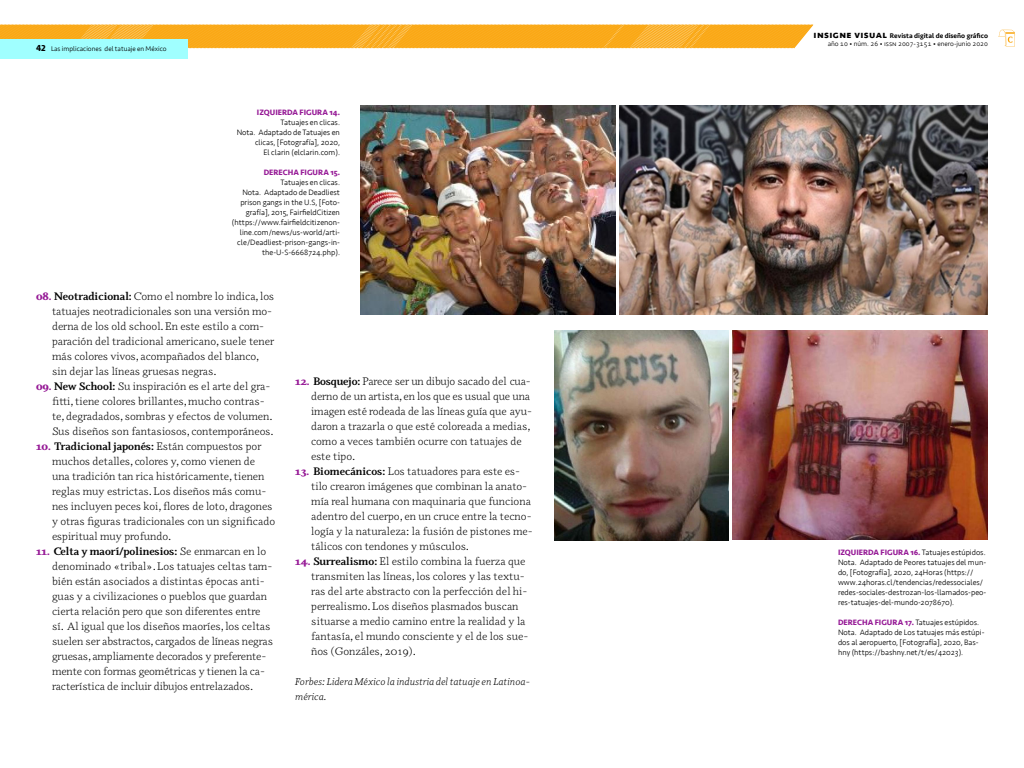
<style>
.page{position:relative;width:1024px;height:768px;background:#fff}
.page>*{position:absolute;margin:0;border:0;box-sizing:border-box;transform-origin:0 0}
.t1{font:300 11px/15px "Odile";color:#000}
.Texto{font:italic 300 10px/15px "Odile";color:#000}
.FIGURA{font:300 8px/10px "Seravek";color:#000;text-align:right}
.t2{font:300 7px/8px "Seravek";color:#000;text-align:right}
.s1{font-weight:700;font-size:9px}
.s2{font-weight:700;color:#961a96}
.s3{font-weight:900;color:#961a96}
.s4{font-weight:700}
.s5{font-weight:700;font-size:10px}
.s6{font-weight:500}
</style>
<div class="page">
<svg style="left:0;top:24px;width:813px;height:24px;background:#faae27"></svg>
<div style="left:0;top:39px;width:188px;height:19px;background:#a0ffff"></div>
<svg style="left:999px;top:30px;width:16px;height:16px"></svg>
<img style="left:619px;top:105px;width:369px;height:210px">
<img style="left:360px;top:105px;width:256px;height:210px">
<img style="left:554px;top:330px;width:175px;height:210px">
<img style="left:732px;top:330px;width:256px;height:210px">
<p class="t2" style="left:36px;top:45px;width:132px"><span class="s1">42</span> Las implicaciones del tatuaje en México</p>
<p class="FIGURA" style="left:237px;top:107px;width:105px"><span class="s2">IZQUIERDA FIGURA 14.<br></span>Tatuajes en clicas.<br>Nota. Adaptado de Tatuajes en clicas, [Fotografía], 2020,<br>El clarin (elclarin.com).</p>
<p class="FIGURA" style="left:232px;top:167px;width:110px"><span class="s2">DERECHA FIGURA 15.<br></span>Tatuajes en clicas.<br>Nota. Adaptado de Deadliest prison gangs in the U.S, [Foto&shy;grafía], 2015, FairfieldCitizen (https://www.fairfieldcitizenon&shy;line.com/news/us-world/arti&shy;cle/Deadliest-prison-gangs-in&shy;the-U-S-6668724.php).</p>
<p class="t1" style="left:52px;top:288px;width:224px;text-indent:-16px"><span class="s3">08.</span> <span class="s4">Neotradicional:</span> Como el nombre lo indica, los tatuajes neotradicionales son una versión mo&shy;derna de los old school. En este estilo a com&shy;paración del tradicional americano, suele tener más colores vivos, acompañados del blanco, sin dejar las líneas gruesas negras.</p>
<p class="t1" style="left:52px;top:378px;width:223px;text-indent:-16px"><span class="s3">09.</span> <span class="s4">New School:</span> Su inspiración es el arte del gra&shy;fitti, tiene colores brillantes, mucho contras&shy;te, degradados, sombras y efectos de volumen.<br>Sus diseños son fantasiosos, contemporáneos.</p>
<p class="t1" style="left:52px;top:438px;width:225px;text-indent:-16px"><span class="s3">10.</span> <span class="s4">Tradicional japonés:</span> Están compuestos por muchos detalles, colores y, como vienen de una tradición tan rica históricamente, tienen reglas muy estrictas. Los diseños más comu&shy;nes incluyen peces koi, flores de loto, dragones y otras figuras tradicionales con un significado espiritual muy profundo.</p>
<p class="t1" style="left:52px;top:543px;width:223px;text-indent:-16px"><span class="s3">11.</span> <span class="s4">Celta y maorí/polinesios:</span> Se enmarcan en lo denominado «tribal». Los tatuajes celtas tam&shy;bién están asociados a distintas épocas anti&shy;guas y a civilizaciones o pueblos que guardan cierta relación pero que son diferentes entre sí. Al igual que los diseños maoríes, los celtas suelen ser abstractos, cargados de líneas negras gruesas, ampliamente decorados y preferente&shy;mente con formas geométricas y tienen la ca&shy;racterística de incluir dibujos entrelazados.</p>
<p class="t1" style="left:311px;top:373px;width:222px;text-indent:-16px"><span class="s3">12.</span> <span class="s4">Bosquejo:</span> Parece ser un dibujo sacado del cua&shy;derno de un artista, en los que es usual que una imagen esté rodeada de las líneas guía que ayu&shy;daron a trazarla o que esté coloreada a medias, como a veces también ocurre con tatuajes de este tipo.</p>
<p class="t1" style="left:311px;top:463px;width:223px;text-indent:-16px"><span class="s3">13.</span> <span class="s4">Biomecánicos:</span> Los tatuadores para este es&shy;tilo crearon imágenes que combinan la anato&shy;mía real humana con maquinaria que funciona adentro del cuerpo, en un cruce entre la tecno&shy;logía y la naturaleza: la fusión de pistones me&shy;tálicos con tendones y músculos.</p>
<p class="t1" style="left:311px;top:553px;width:219px;text-indent:-16px"><span class="s3">14.</span> <span class="s4">Surrealismo:</span> El estilo combina la fuerza que transmiten las líneas, los colores y las textu&shy;ras del arte abstracto con la perfección del hi&shy;perrealismo. Los diseños plasmados buscan situarse a medio camino entre la realidad y la fantasía, el mundo consciente y el de los sue&shy;ños (Gonzáles, 2019).</p>
<p class="Texto" style="left:295px;top:674px;width:236px">Forbes: Lidera México la industria del tatuaje en Latinoa&shy;mérica.</p>
<p class="t2" style="left:814px;top:32px;width:176px"><span class="s5">insigne visual</span> <span class="s6">Revista digital de diseño gráfico </span>año 10 • núm. 26 • issn 2007-3151 • enero-junio 2020</p>
<p class="FIGURA" style="left:838px;top:547px;width:150px;text-align:left"><span class="s2">IZQUIERDA FIGURA 16.</span> Tatuajes estúpidos.<br>Nota. Adaptado de Peores tatuajes del mun&shy;do, [Fotografía], 2020, 24Horas (https:// www.24horas.cl/tendencias/redessociales/ redes-sociales-destrozan-los-llamados-peo&shy;res-tatuajes-del-mundo-2078670).</p>
<p class="FIGURA" style="left:838px;top:617px;width:148px;text-align:left"><span class="s2">DERECHA FIGURA 17.</span> Tatuajes estúpidos.<br>Nota. Adaptado de Los tatuajes más estúpi&shy;dos al aeropuerto, [Fotografía], 2020, Bas&shy;hny (https://bashny.net/t/es/42023).</p>
</div>
